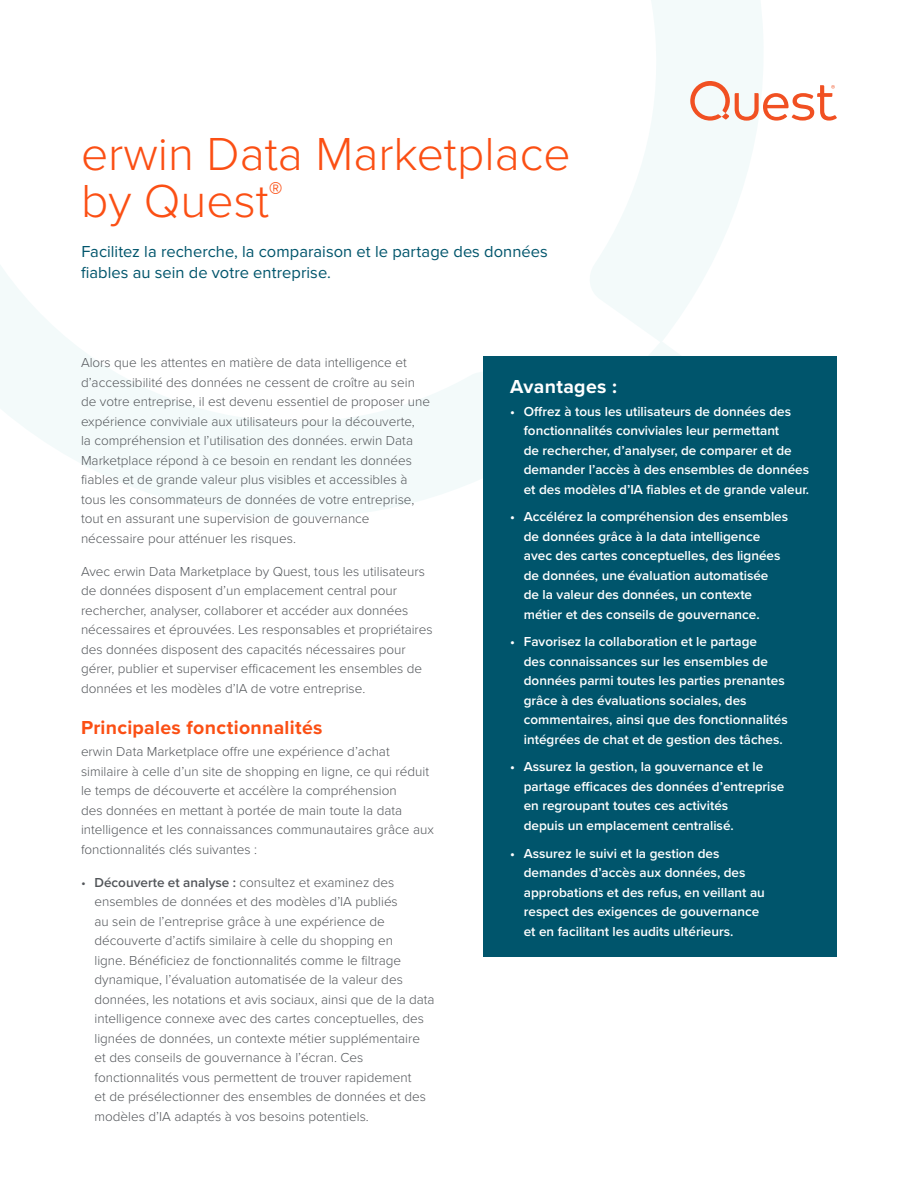
<style>
.page{position:relative;width:918px;height:1188px;background:#fff}
.page>*{position:absolute;margin:0;border:0;box-sizing:border-box;transform-origin:0 0}
.Cover_Headline_A{font:300 48px/46.5px "Proxima Nova";color:#fb4f14}
.Section_Heading_1{font:700 19.5px "Proxima Nova";letter-spacing:.015em;color:#fb4f14}
.Benefits_Headline{font:700 19.5px "Proxima Nova";letter-spacing:.015em;color:#fff}
.Sub_Head_A{font:16.5px/21px "Proxima Nova";color:#00556c}
.Body{font:300 13.5px/19.5px "Proxima Nova";color:#53565a}
.t1{font:600 13.5px/19.5px "Proxima Nova";color:#fff}
.s1{font-weight:600}
</style>
<div class="page">
<svg style="left:0;top:0;width:763px;height:518px"></svg>
<svg style="left:690px;top:81px;width:147px;height:40px"></svg>
<div style="left:483px;top:356px;width:354px;height:601px;background:#00556c"></div>
<p class="Cover_Headline_A" style="left:81px;top:129px;width:491px">erwin Data Marketplace by Quest<sup>®</sup></p>
<p class="Sub_Head_A" style="left:81px;top:240px;width:468px">Facilitez la recherche, la comparaison et le partage des données fiables au sein de votre entreprise.</p>
<p class="Body" style="left:81px;top:352px;width:351px">Alors que les attentes en matière de data intelligence et d’accessibilité des données ne cessent de croître au sein de votre entreprise, il est devenu essentiel de proposer une expérience conviviale aux utilisateurs pour la découverte,<br>la compréhension et l’utilisation des données. erwin Data Marketplace répond à ce besoin en rendant les données fiables et de grande valeur plus visibles et accessibles à tous les consommateurs de données de votre entreprise, tout en assurant une supervision de gouvernance nécessaire pour atténuer les risques.</p>
<p class="Body" style="left:81px;top:561px;width:353px">Avec erwin Data Marketplace by Quest, tous les utilisateurs de données disposent d’un emplacement central pour rechercher, analyser, collaborer et accéder aux données nécessaires et éprouvées. Les responsables et propriétaires des données disposent des capacités nécessaires pour gérer, publier et superviser efficacement les ensembles de données et les modèles d’IA de votre entreprise.</p>
<p class="Section_Heading_1" style="left:81px;top:713px;width:243px">Principales fonctionnalités</p>
<p class="Body" style="left:81px;top:741px;width:354px">erwin Data Marketplace offre une expérience d’achat similaire à celle d’un site de shopping en ligne, ce qui réduit le temps de découverte et accélère la compréhension<br>des données en mettant à portée de main toute la data intelligence et les connaissances communautaires grâce aux fonctionnalités clés suivantes :</p>
<p class="Body" style="left:94px;top:872px;width:342px;text-indent:-14px">• <span class="s1">Découverte et analyse :</span> consultez et examinez des ensembles de données et des modèles d’IA publiés<br>au sein de l’entreprise grâce à une expérience de découverte d’actifs similaire à celle du shopping en<br>ligne. Bénéficiez de fonctionnalités comme le filtrage dynamique, l’évaluation automatisée de la valeur des données, les notations et avis sociaux, ainsi que de la data intelligence connexe avec des cartes conceptuelles, des lignées de données, un contexte métier supplémentaire et des conseils de gouvernance à l’écran. Ces fonctionnalités vous permettent de trouver rapidement<br>et de présélectionner des ensembles de données et des modèles d’IA adaptés à vos besoins potentiels.</p>
<p class="Benefits_Headline" style="left:510px;top:372px;width:108px">Avantages :</p>
<p class="t1" style="left:524px;top:401px;width:287px;text-indent:-14px">• Offrez à tous les utilisateurs de données des fonctionnalités conviviales leur permettant<br>de rechercher, d’analyser, de comparer et de demander l’accès à des ensembles de données et des modèles d’IA fiables et de grande valeur.</p>
<p class="t1" style="left:524px;top:507px;width:266px;text-indent:-14px">• Accélérez la compréhension des ensembles de données grâce à la data intelligence avec des cartes conceptuelles, des lignées de données, une évaluation automatisée<br>de la valeur des données, un contexte métier et des conseils de gouvernance.</p>
<p class="t1" style="left:524px;top:632px;width:265px;text-indent:-14px">• Favorisez la collaboration et le partage<br>des connaissances sur les ensembles de données parmi toutes les parties prenantes grâce à des évaluations sociales, des commentaires, ainsi que des fonctionnalités intégrées de chat et de gestion des tâches.</p>
<p class="t1" style="left:524px;top:757px;width:262px;text-indent:-14px">• Assurez la gestion, la gouvernance et le partage efficaces des données d’entreprise en regroupant toutes ces activités<br>depuis un emplacement centralisé.</p>
<p class="t1" style="left:524px;top:843px;width:243px;text-indent:-14px">• Assurez le suivi et la gestion des demandes d’accès aux données, des approbations et des refus, en veillant au respect des exigences de gouvernance et en facilitant les audits ultérieurs.</p>
</div>
